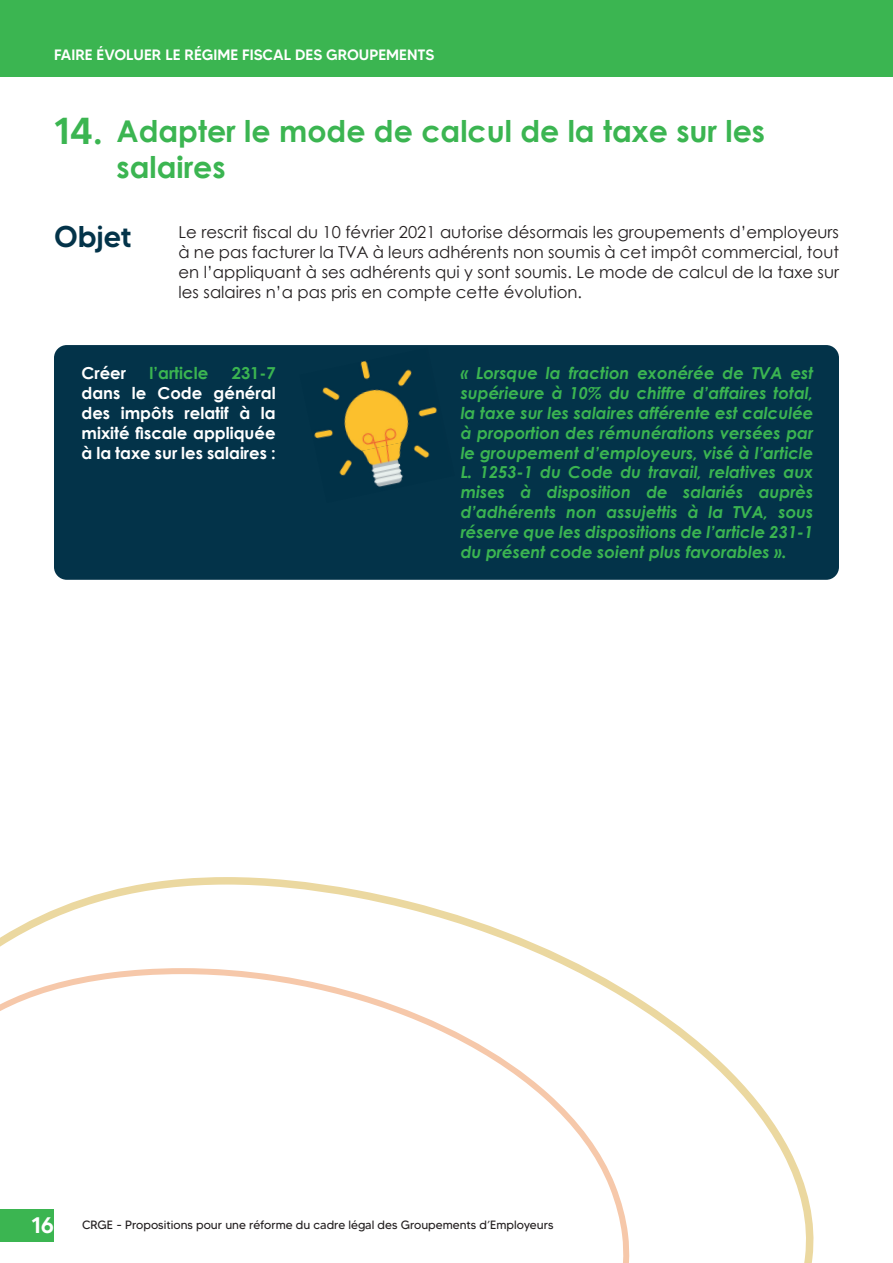
<style>
.page{position:relative;width:893px;height:1263px;background:#fff}
.page>*{position:absolute;margin:0;border:0;box-sizing:border-box;transform-origin:0 0}
.t1{font:500 37.5px "MADETOMMY";color:#3bb551}
.t2{font:700 30px/36px "Century Gothic";color:#3bb551}
.t3{font:500 30px "MADETOMMY";color:#033349}
.t4{font:500 22.5px "MADETOMMY";color:#fff}
.t5{font:italic 700 16.5px/19.8px "Century Gothic";color:#3bb551;text-align:justify}
.t6{font:16.5px/19.8px "Century Gothic";color:#231f20;text-align:justify}
.t7{font:700 16.5px/19.8px "Century Gothic";color:#fff;text-align:justify}
.t8{font:700 16.5px "Century Gothic";color:#3bb551}
.t9{font:500 15px "MADETOMMY";color:#fff}
.t10{font:12px "MADETOMMY";color:#231f20}
</style>
<div class="page">
<div style="left:0;top:0;width:893px;height:77px;background:#3bb551"></div>
<div style="left:54px;top:345px;width:785px;height:235px;background:#033349;border-radius:13px"></div>
<img style="left:314px;top:360px;width:123px;height:79px">
<img style="left:318px;top:433px;width:119px;height:54px">
<svg style="left:0;top:877px;width:814px;height:386px"></svg>
<svg style="left:0;top:968px;width:629px;height:295px"></svg>
<p class="t9" style="left:54px;top:46px;width:382px">FAIRE ÉVOLUER LE RÉGIME FISCAL DES GROUPEMENTS</p>
<h1 class="t1" style="left:54px;top:108px;width:50px">14.</h1>
<h2 class="t2" style="left:117px;top:112px;width:650px">Adapter le mode de calcul de la taxe sur les salaires</h2>
<h2 class="t3" style="left:54px;top:218px;width:80px">Objet</h2>
<p class="t6" style="left:179px;top:222px;width:662px">Le rescrit fiscal du 10 février 2021 autorise désormais les groupements d’employeurs à ne pas facturer la TVA à leurs adhérents non soumis à cet impôt commercial, tout en l’appliquant à ses adhérents qui y sont soumis. Le mode de calcul de la taxe sur les salaires n’a pas pris en compte cette évolution.</p>
<p class="t7" style="left:82px;top:363px;width:46px">Créer</p>
<p class="t8" style="left:150px;top:361px;width:60px">l’article</p>
<p class="t8" style="left:232px;top:361px;width:45px">231-7</p>
<p class="t7" style="left:82px;top:383px;width:196px">dans le Code général des impôts relatif à la mixité fiscale appliquée à la taxe sur les salaires :</p>
<p class="t5" style="left:461px;top:363px;width:354px">« Lorsque la fraction exonérée de TVA est supérieure à 10% du chiffre d’affaires total, la taxe sur les salaires afférente est calculée à proportion des rémunérations versées par le groupement d’employeurs, visé à l’article L. 1253-1 du Code du travail, relatives aux mises à disposition de salariés auprès d’adhérents non assujettis à la TVA, sous réserve que les dispositions de l’article 231-1 du présent code soient plus favorables ».</p>
<h3 class="t4" style="left:31px;top:1211px;width:24px">16</h3>
<p class="t10" style="left:82px;top:1218px;width:473px">CRGE - Propositions pour une réforme du cadre légal des Groupements d’Employeurs</p>
</div>
